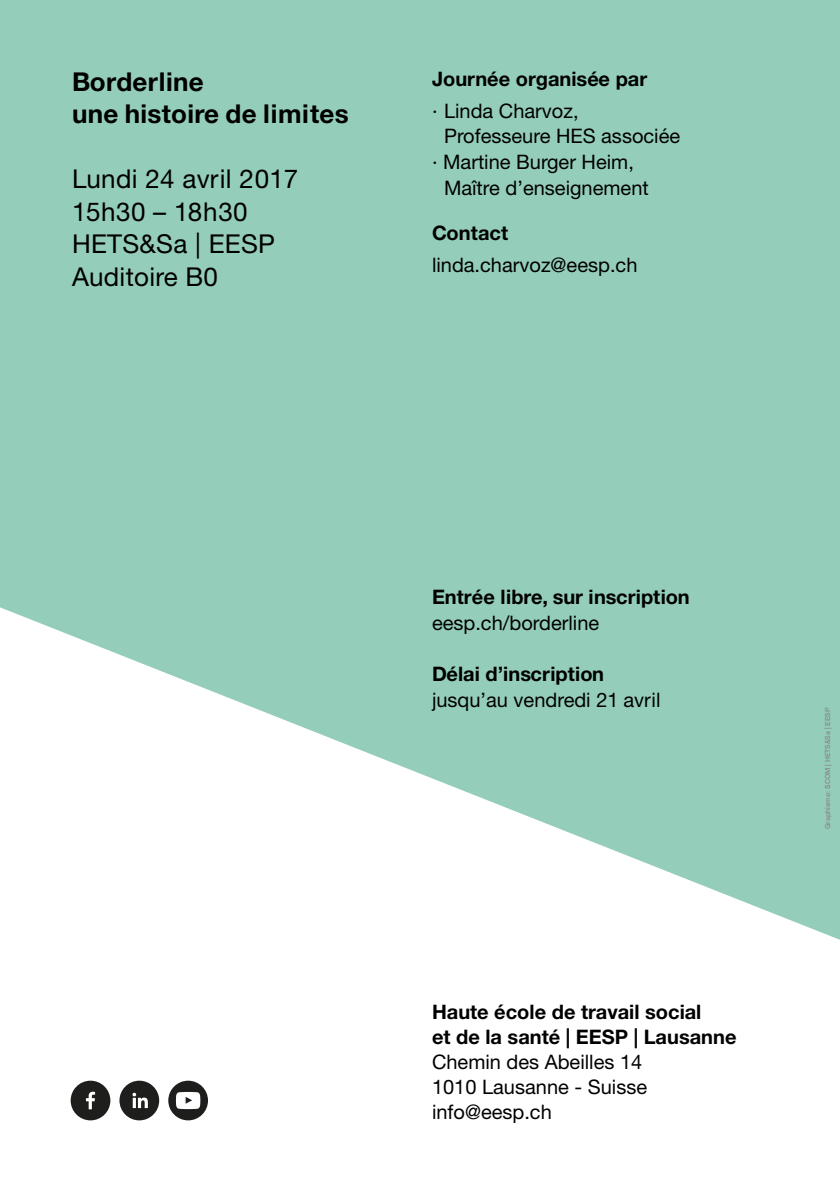
<style>
.page{position:relative;width:840px;height:1191px;background:#fff}
.page>*{position:absolute;margin:0;border:0;box-sizing:border-box;transform-origin:0 0}
.t1{font:26px/32.4px "Helvetica Neue LT Std";letter-spacing:.01em;color:#000}
.t2{font:700 26px/32.4px "Helvetica Neue LT Std";letter-spacing:.01em;color:#000}
.t3{font:20px/25px "Helvetica Neue LT Std";color:#000}
.t4{font:700 20px/25px "Helvetica Neue LT Std";color:#000}
.t5{font:500 7px "Helvetica Neue LT Std";color:#878787}
</style>
<div class="page">
<div style="left:0;top:0;width:839px;height:1191px;background:#94ceba"></div>
<svg style="left:0;top:607px;width:839px;height:584px;fill:#fff"></svg>
<div style="left:71px;top:1080px;width:39px;height:40px;background:#1e1e1c;border-radius:50%"></div>
<svg style="left:86px;top:1091px;width:9px;height:18px"></svg>
<div style="left:119px;top:1080px;width:40px;height:40px;background:#1e1e1c;border-radius:50%"></div>
<svg style="left:132px;top:1092px;width:16px;height:16px"></svg>
<div style="left:168px;top:1080px;width:40px;height:40px;background:#1e1e1c;border-radius:50%"></div>
<svg style="left:176px;top:1092px;width:24px;height:17px"></svg>
<h1 class="t2" style="left:72px;top:65px;width:278px">Borderline<br>une histoire de limites</h1>
<h1 class="t1" style="left:72px;top:162px;width:228px">Lundi 24 avril 2017<br>15h30 – 18h30<br>HETS&amp;Sa | EESP<br>Auditoire B0</h1>
<p class="t4" style="left:432px;top:66px;width:217px">Journée organisée par</p>
<p class="t3" style="left:432px;top:98px;width:148px">· Linda Charvoz,</p>
<p class="t3" style="left:444px;top:124px;width:237px">Professeure HES associée</p>
<p class="t3" style="left:432px;top:149px;width:203px">· Martine Burger Heim,</p>
<p class="t3" style="left:444px;top:175px;width:206px">Maître d’enseignement</p>
<p class="t4" style="left:432px;top:220px;width:78px">Contact</p>
<p class="t3" style="left:432px;top:252px;width:207px">linda.charvoz@eesp.ch</p>
<p class="t4" style="left:432px;top:584px;width:259px">Entrée libre, sur inscription</p>
<p class="t3" style="left:432px;top:610px;width:169px">eesp.ch/borderline</p>
<p class="t4" style="left:432px;top:661px;width:173px">Délai d’inscription</p>
<p class="t3" style="left:432px;top:687px;width:230px">jusqu’au vendredi 21 avril</p>
<p class="t4" style="left:432px;top:998px;width:306px">Haute école de travail social<br>et de la santé | EESP | Lausanne</p>
<p class="t3" style="left:432px;top:1049px;width:216px">Chemin des Abeilles 14<br>1010 Lausanne - Suisse info@eesp.ch</p>
<p class="t5" style="left:823px;top:829px;width:123px;rotate:-90deg">Graphisme: SCOM | HETS&amp;Sa | EESP</p>
</div>
